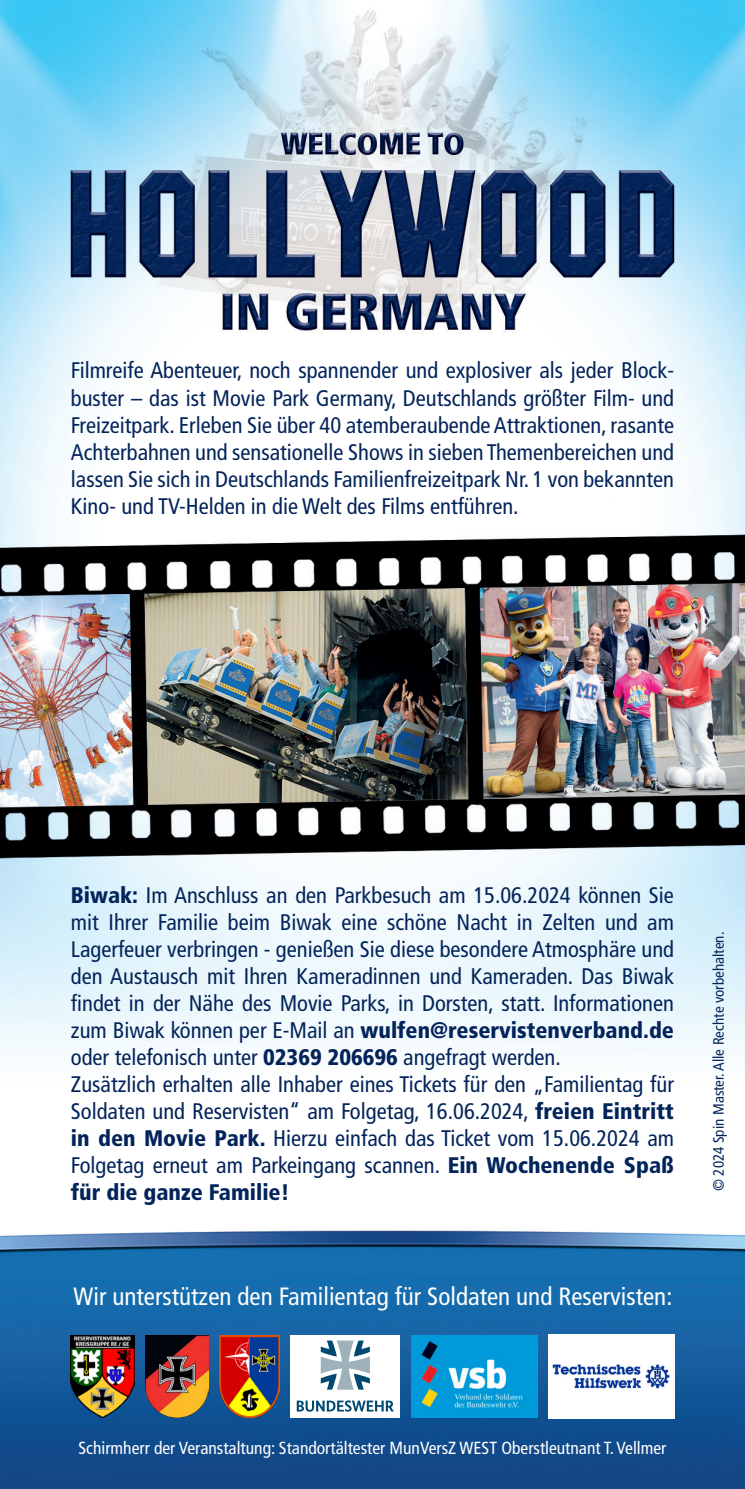
<style>
.page{position:relative;width:745px;height:1489px;background:#fff}
.page>*{position:absolute;margin:0;border:0;box-sizing:border-box;transform-origin:0 0}
.t1{font:condensed 25px "Frutiger LT Com";color:#fff}
.t2{font:condensed 22.5px/27px "Frutiger LT Com";color:#03245a;text-align:justify}
.t3{font:condensed 17.5px "Frutiger LT Com";color:#fff}
.t4{font:condensed 15px "Frutiger LT Com";color:#03245a}
.s1{font-weight:900}
</style>
<div class="page">
<img style="left:0;top:0;width:744px;height:1488px">
<img style="left:71px;top:1334px;width:63px;height:82px">
<img style="left:145px;top:1334px;width:63px;height:82px">
<img style="left:411px;top:1334px;width:125px;height:82px">
<img style="left:547px;top:1333px;width:126px;height:84px">
<div style="left:290px;top:1334px;width:110px;height:82px;background:#fff"></div>
<svg style="left:296px;top:1400px;width:97px;height:11px"></svg>
<svg style="left:320px;top:1340px;width:49px;height:49px"></svg>
<img style="left:219px;top:1334px;width:60px;height:82px">
<p class="t2" style="left:71px;top:357px;width:604px">Filmreife Abenteuer, noch spannender und explosiver als jeder Block&shy;buster – das ist Movie Park Germany, Deutschlands größter Film- und Freizeitpark. Erleben Sie über 40 atemberaubende Attraktionen, rasante Achterbahnen und sensationelle Shows in sieben Themenbereichen und lassen Sie sich in Deutschlands Familienfreizeitpark Nr. 1 von bekannten Kino- und TV-Helden in die Welt des Films entführen.</p>
<p class="t2" style="left:71px;top:882px;width:604px"><span class="s1">Biwak:</span> Im Anschluss an den Parkbesuch am 15.06.2024 können Sie mit Ihrer Familie beim Biwak eine schöne Nacht in Zelten und am Lagerfeuer verbringen - genießen Sie diese besondere Atmosphäre und den Austausch mit Ihren Kameradinnen und Kameraden. Das Biwak findet in der Nähe des Movie Parks, in Dorsten, statt. Informationen zum Biwak können per E-Mail an <span class="s1">wulfen@reservistenverband.de </span>oder telefonisch unter <span class="s1">02369 206696</span> angefragt werden.</p>
<p class="t2" style="left:71px;top:1071px;width:604px">Zusätzlich erhalten alle Inhaber eines Tickets für den „Familientag für Soldaten und Reservisten“ am Folgetag, 16.06.2024, <span class="s1">freien Eintritt in den Movie Park.</span> Hierzu einfach das Ticket vom 15.06.2024 am Folgetag erneut am Parkeingang scannen. <span class="s1">Ein Wochenende Spaß für die ganze Familie!</span></p>
<p class="t1" style="left:73px;top:1281px;width:600px">Wir unterstützen den Familientag für Soldaten und Reservisten:</p>
<p class="t4" style="left:709px;top:1191px;width:261px;rotate:-90deg">© 2024 Spin Master. Alle Rechte vorbehalten.</p>
<p class="t3" style="left:78px;top:1436px;width:589px">Schirmherr der Veranstaltung: Standortältester MunVersZ WEST Oberstleutnant T. Vellmer</p>
</div>
